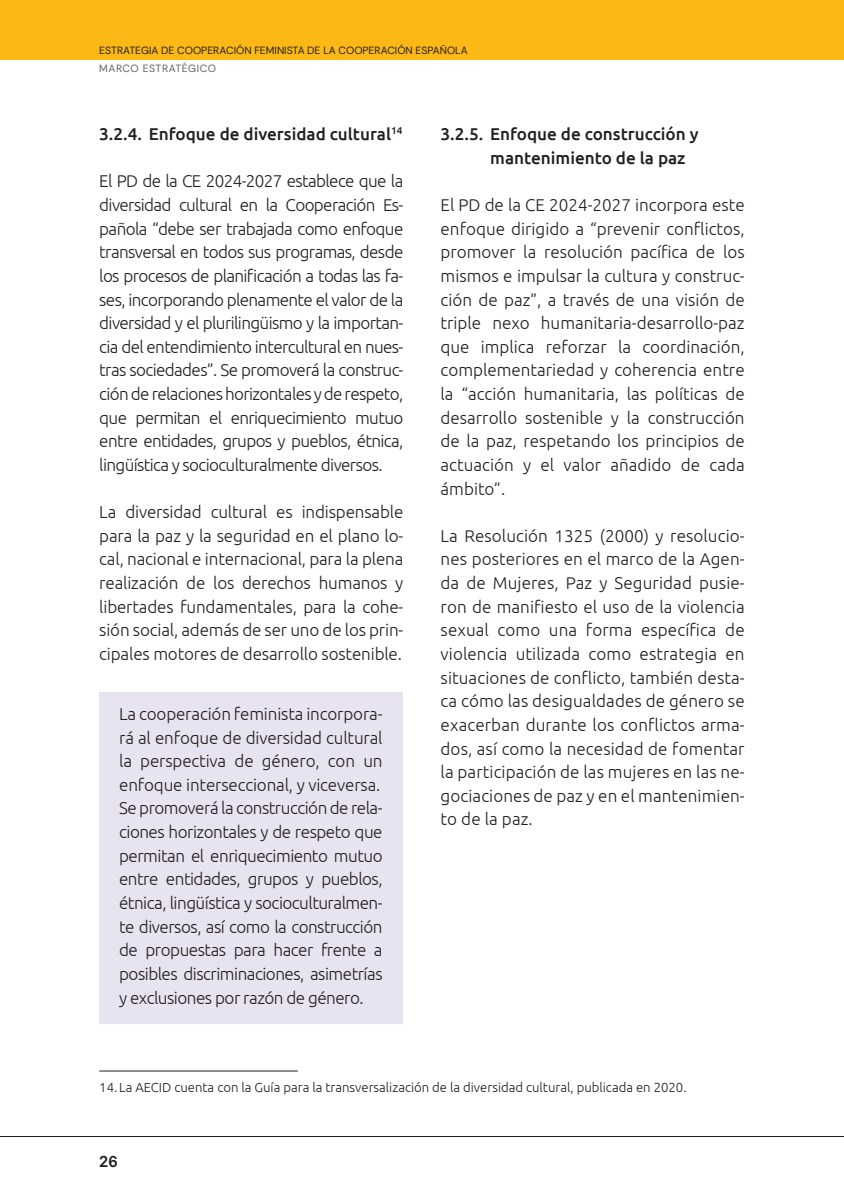
<style>
.page{position:relative;width:844px;height:1191px;background:#fff}
.page>*{position:absolute;margin:0;border:0;box-sizing:border-box;transform-origin:0 0}
.t1{font:300 17.15px/23.6px "Ubuntu";letter-spacing:-.01em;color:#231f20;text-align:justify}
.t2{font:500 17.15px/23.6px "Ubuntu";color:#231f20}
.t3{font:15.75px "Rethink Sans";color:#231f20}
.notas{font:300 13.12px "Ubuntu";color:#231f20}
.t4{font:10.5px "Rethink Sans";color:#231f20}
.t5{font:10.5px "Rethink Sans";letter-spacing:.05em;color:#636366}
</style>
<div class="page">
<div style="left:99px;top:692px;width:303px;height:331px;background:#e8e3f0"></div>
<hr style="left:99px;top:1070px;width:199px;height:1px;background:#231f20">
<hr style="left:0;top:1136px;width:843px;height:1px;background:#231f20">
<div style="left:0;top:0;width:843px;height:60px;background:#fcb814"></div>
<hr style="left:843px;top:0;width:1px;height:60px;background:#fcb814">
<p class="t4" style="left:99px;top:44px;width:370px">ESTRATEGIA DE COOPERACIÓN FEMINISTA DE LA COOPERACIÓN ESPAÑOLA</p>
<p class="t5" style="left:99px;top:62px;width:97px">MARCO ESTRATÉGICO</p>
<p class="t2" style="left:99px;top:121px;width:304px">3.2.4. Enfoque de diversidad cultural<sup>14</sup></p>
<p class="t1" style="left:99px;top:169px;width:305px">El PD de la CE 2024-2027 establece que la diversidad cultural en la Cooperación Es&shy;pañola “debe ser trabajada como enfoque transversal en todos sus programas, desde los procesos de planificación a todas las fa&shy;ses, incorporando plenamente el valor de la diversidad y el plurilingüismo y la importan&shy;cia del entendimiento intercultural en nues&shy;tras sociedades”. Se promoverá la construc&shy;ción de relaciones horizontales y de respeto, que permitan el enriquecimiento mutuo entre entidades, grupos y pueblos, étnica, lingüística y socioculturalmente diversos.</p>
<p class="t1" style="left:99px;top:500px;width:305px">La diversidad cultural es indispensable para la paz y la seguridad en el plano lo&shy;cal, nacional e internacional, para la plena realización de los derechos humanos y libertades fundamentales, para la cohe&shy;sión social, además de ser uno de los prin&shy;cipales motores de desarrollo sostenible.</p>
<p class="t1" style="left:119px;top:701px;width:265px">La cooperación feminista incorpora&shy;rá al enfoque de diversidad cultural la perspectiva de género, con un enfoque interseccional, y viceversa.</p>
<p class="t1" style="left:119px;top:796px;width:265px">Se promoverá la construcción de rela&shy;ciones horizontales y de respeto que permitan el enriquecimiento mutuo entre entidades, grupos y pueblos, étnica, lingüística y socioculturalmen&shy;te diversos, así como la construcción de propuestas para hacer frente a posibles discriminaciones, asimetrías y exclusiones por razón de género.</p>
<p class="t2" style="left:490px;top:121px;width:210px;text-indent:-50px">3.2.5. Enfoque de construcción y mantenimiento de la paz</p>
<p class="t1" style="left:440px;top:193px;width:305px">El PD de la CE 2024-2027 incorpora este enfoque dirigido a “prevenir conflictos, promover la resolución pacífica de los mismos e impulsar la cultura y construc&shy;ción de paz”, a través de una visión de triple nexo humanitaria-desarrollo-paz que implica reforzar la coordinación, complementariedad y coherencia entre la “acción humanitaria, las políticas de desarrollo sostenible y la construcción de la paz, respetando los principios de actuación y el valor añadido de cada ámbito”.</p>
<p class="t1" style="left:440px;top:523px;width:305px">La Resolución 1325 (2000) y resolucio&shy;nes posteriores en el marco de la Agen&shy;da de Mujeres, Paz y Seguridad pusie&shy;ron de manifiesto el uso de la violencia sexual como una forma específica de violencia utilizada como estrategia en situaciones de conflicto, también desta&shy;ca cómo las desigualdades de género se exacerban durante los conflictos arma&shy;dos, así como la necesidad de fomentar la participación de las mujeres en las ne&shy;gociaciones de paz y en el mantenimien&shy;to de la paz.</p>
<p class="notas" style="left:99px;top:1079px;width:588px">14. La AECID cuenta con la Guía para la transversalización de la diversidad cultural, publicada en 2020.</p>
<p class="t3" style="left:99px;top:1152px;width:20px">26</p>
</div>
